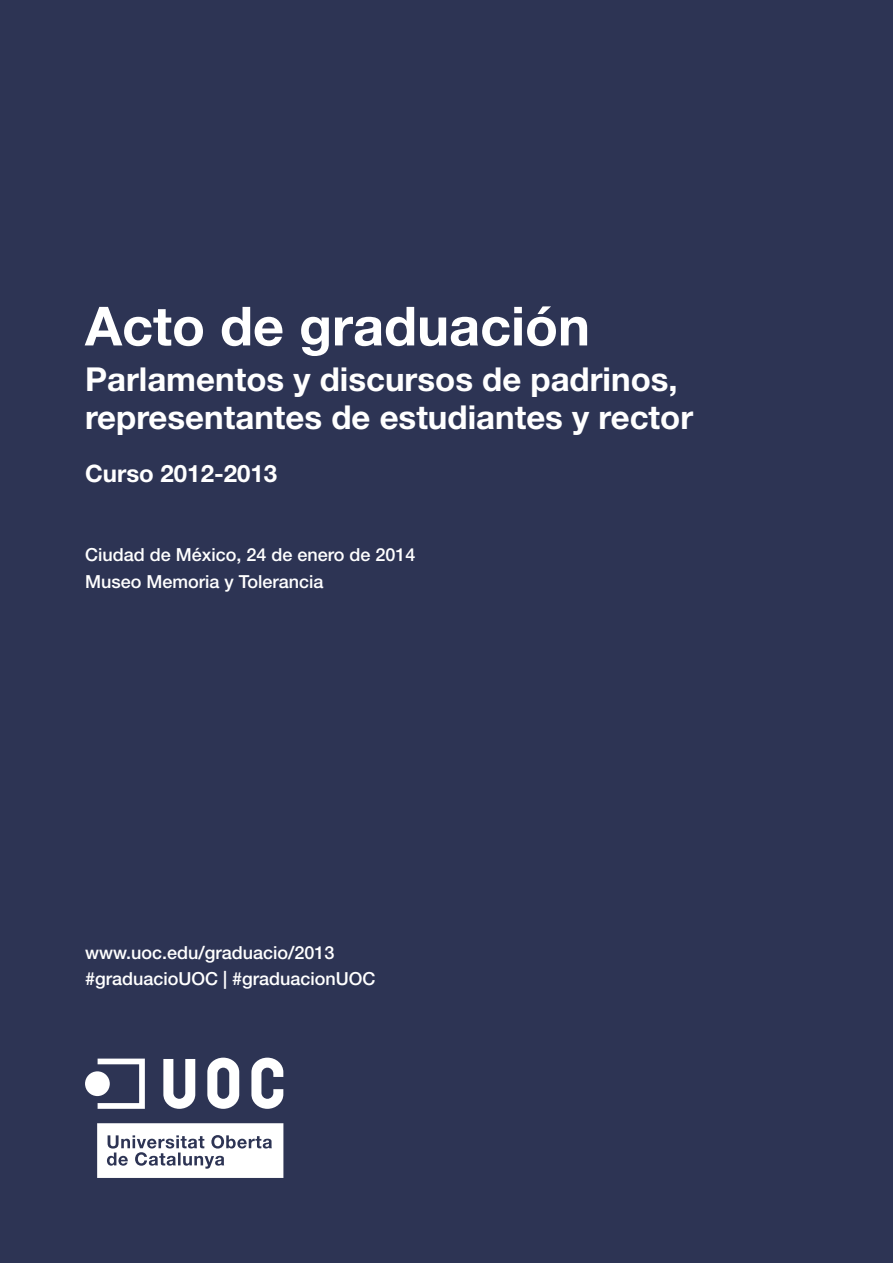
<style>
.page{position:relative;width:893px;height:1263px;background:#2d3454}
.page>*{position:absolute;margin:0;border:0;box-sizing:border-box;transform-origin:0 0}
.t1{font:700 54px "Helvetica Neue LT Std";color:#fff}
.t2{font:700 33px/37.5px "Helvetica Neue LT Std";color:#fff}
.t3{font:700 24px "Helvetica Neue LT Std";color:#fff}
.t4{font:500 18px/26.5px "Helvetica Neue LT Std";color:#fff}
</style>
<div class="page">
<svg style="left:97px;top:1123px;width:186px;height:55px;background:#dfe0e5"></svg>
<svg style="left:163px;top:1059px;width:32px;height:50px"></svg>
<svg style="left:207px;top:1058px;width:32px;height:51px"></svg>
<svg style="left:251px;top:1058px;width:32px;height:51px"></svg>
<div style="left:85px;top:1071px;width:25px;height:25px;background:#fff;border-radius:50%"></div>
<svg style="left:98px;top:1058px;width:47px;height:51px"></svg>
<h1 class="t1" style="left:85px;top:293px;width:506px">Acto de graduación</h1>
<h2 class="t2" style="left:85px;top:360px;width:610px">Parlamentos y discursos de padrinos, representantes de estudiantes y rector</h2>
<h3 class="t3" style="left:85px;top:458px;width:194px">Curso 2012-2013</h3>
<p class="t4" style="left:85px;top:541px;width:332px">Ciudad de México, 24 de enero de 2014<br>Museo Memoria y Tolerancia</p>
<p class="t4" style="left:85px;top:939px;width:292px">www.uoc.edu/graduacio/2013 #graduacioUOC | #graduacionUOC</p>
</div>
